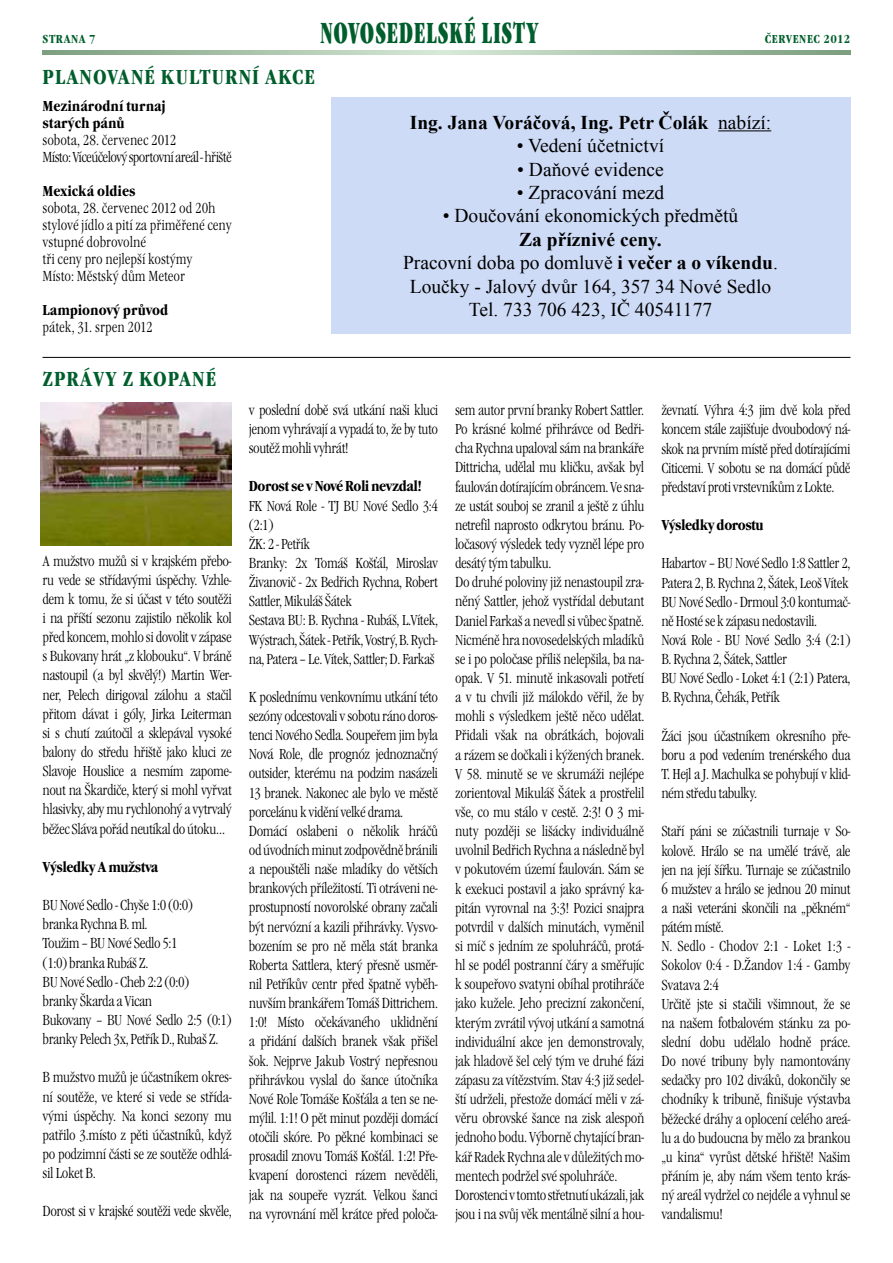
<style>
.page{position:relative;width:893px;height:1263px;background:#fff}
.page>*{position:absolute;margin:0;border:0;box-sizing:border-box;transform-origin:0 0}
.t1{font:30px "Garamond Itc TEE Ultr Cond";letter-spacing:.04em;color:#005e2c;scale:.73 1}
.t2{font:700 condensed 21px "Garamond Itc TEE";letter-spacing:.125em;color:#005e2c}
.t3{font:19.5px/23.4px "Times New Roman";color:#000;text-align:center}
.t4{font:700 19.5px "Times New Roman";color:#000}
.t5{font:15px/19.2px "Garamond Itc TEE Ligh Cond";letter-spacing:-.025em;color:#000}
.t6{font:15px/17px "Garamond Itc TEE Ligh Cond";color:#000}
.t7{font:700 condensed 15px/17px "Garamond Itc TEE";letter-spacing:-.005em;color:#000}
.t8{font:700 condensed 15px "Garamond Itc TEE";letter-spacing:-.03em;color:#000}
.t9{font:700 condensed 12px "Garamond Itc TEE";letter-spacing:.05em;color:#005e2c}
.t10{font:700 condensed 12px "Garamond Itc TEE";letter-spacing:.125em;color:#005e2c}
.s1{font-weight:400}
.s2{font-weight:700}
</style>
<div class="page">
<svg style="left:43px;top:50px;width:807px;height:4px;background:#a8c2a9"></svg>
<div style="left:331px;top:97px;width:519px;height:237px;background:#cedbf6"></div>
<hr style="left:718px;top:130px;width:53px;height:1px;background:#000">
<img style="left:41px;top:402px;width:191px;height:143px">
<hr style="left:43px;top:357px;width:807px;height:1px;background:#000">
<p class="t10" style="left:43px;top:32px;width:55px">Strana 7</p>
<h1 class="t1" style="left:320px;top:15px;width:300px">NOVOSEDELSKÉ LISTY</h1>
<h2 class="t2" style="left:43px;top:65px;width:274px">Planované kulturní akce</h2>
<p class="t9" style="left:765px;top:32px;width:87px">červenec 2012</p>
<p class="t7" style="left:43px;top:97px;width:125px">Mezinárodní turnaj starých pánů</p>
<p class="t5" style="left:43px;top:131px;width:191px;line-height:17px">sobota, 28. červenec 2012<br>Místo: Víceúčelový sportovní areál - hřiště</p>
<p class="t7" style="left:43px;top:182px;width:95px">Mexická oldies</p>
<p class="t6" style="left:43px;top:199px;width:191px">sobota, 28. červenec 2012 od 20h stylové jídlo a pití za přiměřené ceny vstupné dobrovolné<br>tři ceny pro nejlepší kostýmy<br>Místo: Městský dům Meteor</p>
<p class="t7" style="left:43px;top:301px;width:127px">Lampionový průvod</p>
<p class="t6" style="left:43px;top:318px;width:112px">pátek, 31. srpen 2012</p>
<h2 class="t2" style="left:43px;top:367px;width:175px">Zprávy z kopané</h2>
<p class="t5" style="left:43px;top:551px;width:191px;text-align:justify">A mužstvo mužů si v krajském přebo&shy;ru vede se střídavými úspěchy. Vzhle&shy;dem k tomu, že si účast v této soutěži i na příští sezonu zajistilo několik kol před koncem, mohlo si dovolit v zápase s Bukovany hrát „z klobouku“. V bráně nastoupil (a byl skvělý!) Martin Wer&shy;ner, Pelech dirigoval zálohu a stačil přitom dávat i góly, Jirka Leiterman si s chutí zaútočil a sklepával vysoké balony do středu hřiště jako kluci ze Slavoje Houslice a nesmím zapome&shy;nout na Škardiče, který si mohl vyřvat hlasivky, aby mu rychlonohý a vytrvalý běžec Sláva pořád neutíkal do útoku…</p>
<p class="t8" style="left:43px;top:858px;width:117px">Výsledky A mužstva</p>
<p class="t5" style="left:43px;top:896px;width:191px">BU Nové Sedlo - Chyše 1:0 (0:0) branka Rychna B. ml.<br>Toužim – BU Nové Sedlo 5:1<br>(1:0) branka Rubáš Z.<br>BU Nové Sedlo - Cheb 2:2 (0:0)<br>branky Škarda a Vican<br>Bukovany – BU Nové Sedlo 2:5 (0:1) branky Pelech 3x, Petřík D., Rubaš Z.</p>
<p class="t5" style="left:43px;top:1068px;width:191px;text-align:justify">B mužstvo mužů je účastníkem okres&shy;ní soutěže, ve které si vede se střída&shy;vými úspěchy. Na konci sezony mu patřilo 3.místo z pěti účastníků, když po podzimní části se ze soutěže odhlá&shy;sil Loket B.</p>
<p class="t5" style="left:43px;top:1202px;width:191px">Dorost si v krajské soutěži vede skvěle,</p>
<h3 class="t4" style="left:410px;top:109px;width:363px">Ing. Jana Voráčová, Ing. Petr Čolák <span class="s1">nabízí:</span></h3>
<h3 class="t3" style="left:517px;top:134px;width:149px">• Vedení účetnictví</h3>
<h3 class="t3" style="left:517px;top:157px;width:148px">• Daňové evidence</h3>
<h3 class="t3" style="left:517px;top:180px;width:149px">• Zpracování mezd</h3>
<h3 class="t3" style="left:443px;top:204px;width:297px">• Doučování ekonomických předmětů</h3>
<h3 class="t3" style="left:403px;top:227px;width:376px"><span class="s2">Za příznivé ceny.<br></span>Pracovní doba po domluvě <span class="s2">i večer a o víkendu</span>.<br>Loučky - Jalový dvůr 164, 357 34 Nové Sedlo<br>Tel. 733 706 423, IČ 40541177</h3>
<p class="t5" style="left:249px;top:400px;width:191px;text-align:justify">v poslední době svá utkání naši kluci jenom vyhrávají a vypadá to, že by tuto soutěž mohli vyhrát!</p>
<p class="t8" style="left:249px;top:478px;width:175px">Dorost se v Nové Roli nevzdal!</p>
<p class="t5" style="left:249px;top:496px;width:191px">FK Nová Role - TJ BU Nové Sedlo 3:4 (2:1)<br>ŽK: 2 - Petřík<br>Branky: 2x Tomáš Košťál, Miroslav<br>Živanovič - 2x Bedřich Rychna, Robert<br>Sattler, Mikuláš Šátek<br>Sestava BU: B. Rychna - Rubáš, L.Vítek,<br>Wýstrach, Šátek - Petřík, Vostrý, B. Rych&shy;na, Patera – Le. Vítek, Sattler; D. Farkaš</p>
<p class="t5" style="left:249px;top:687px;width:191px">K poslednímu venkovnímu utkání této sezóny odcestovali v sobotu ráno doros&shy;tenci Nového Sedla. Soupeřem jim byla Nová Role, dle prognóz jednoznačný outsider, kterému na podzim nasázeli 13 branek. Nakonec ale bylo ve městě porcelánu k vidění velké drama.<br>Domácí oslabeni o několik hráčů odúvodních minut zodpovědně bránili a nepouštěli naše mladíky do větších brankových příležitostí. Ti otráveni ne&shy;prostupností novorolské obrany začali být nervózní a kazili přihrávky. Vysvo&shy;bozením se pro ně měla stát branka Roberta Sattlera, který přesně usměr&shy;nil Petříkův centr před špatně vyběh&shy;nuvším brankářem Tomáš Dittrichem.<br>1:0! Místo očekávaného uklidnění a přidání dalších branek však přišel šok. Nejprve Jakub Vostrý nepřesnou přihrávkou vyslal do šance útočníka Nové Role Tomáše Košťála a ten se ne&shy;mýlil. 1:1! O pět minut později domácí otočili skóre. Po pěkné kombinaci se prosadil znovu Tomáš Košťál. 1:2! Pře&shy;kvapení dorostenci rázem nevěděli, jak na soupeře vyzrát. Velkou šanci na vyrovnání měl krátce před poloča-</p>
<p class="t5" style="left:455px;top:401px;width:191px">sem autor první branky Robert Sattler.<br>Po krásné kolmé přihrávce od Bedři&shy;cha Rychna upaloval sám na brankáře Dittricha, udělal mu kličku, avšak byl faulován dotírajícím obráncem. Vesna&shy;ze ustát souboj se zranil a ještě z úhlu netrefil naprosto odkrytou bránu. Po&shy;ločasový výsledek tedy vyzněl lépe pro desátý tým tabulku.<br>Do druhé poloviny již nenastoupil zra&shy;něný Sattler, jehož vystřídal debutant Daniel Farkaš a nevedl si vůbec špatně.<br>Nicméně hra novosedelských mladíků se i po poločase příliš nelepšila, ba na&shy;opak. V 51. minutě inkasovali potřetí a v tu chvíli již málokdo věřil, že by mohli s výsledkem ještě něco udělat.<br>Přidali však na obrátkách, bojovali a rázem se dočkali i kýžených branek.<br>V 58. minutě se ve skrumáži nejlépe zorientoval Mikuláš Šátek a prostřelil vše, co mu stálo v cestě. 2:3! O 3 mi&shy;nuty později se lišácky individuálně uvolnil Bedřich Rychna a následně byl v pokutovém území faulován. Sám se k exekuci postavil a jako správný ka&shy;pitán vyrovnal na 3:3! Pozici snajpra potvrdil v dalších minutách, vyměnil si míč s jedním ze spoluhráčů, protá&shy;hl se podél postranní čáry a směřujíc k soupeřovo svatyni obíhal protihráče jako kužele. Jeho precizní zakončení, kterým zvrátil vývoj utkání a samotná individuální akce jen demonstrovaly, jak hladově šel celý tým ve druhé fázi zápasu za vítězstvím. Stav 4:3 již sedel&shy;ští udrželi, přestože domácí měli v zá&shy;věru obrovské šance na zisk alespoň jednoho bodu. Výborně chytající bran&shy;kář Radek Rychna ale v důležitých mo&shy;mentech podržel své spoluhráče.<br>Dorostenci vtomto střetnutí ukázali, jak jsou i na svůj věk mentálně silní a hou-</p>
<p class="t5" style="left:661px;top:401px;width:191px;text-align:justify">ževnatí. Výhra 4:3 jim dvě kola před koncem stále zajišťuje dvoubodový ná&shy;skok na prvním místě před dotírajícími Citicemi. V sobotu se na domácí půdě představí proti vrstevníkům z Lokte.</p>
<p class="t8" style="left:661px;top:516px;width:104px">Výsledkydorostu</p>
<p class="t5" style="left:661px;top:554px;width:191px">Habartov – BU Nové Sedlo 1:8 Sattler 2, Patera 2, B. Rychna 2, Šátek, Leoš Vítek BU Nové Sedlo - Drmoul 3:0 kontumač&shy;ně Hosté se k zápasu nedostavili.<br>Nová Role - BU Nové Sedlo 3:4 (2:1)<br>B. Rychna 2, Šátek, Sattler<br>BU Nové Sedlo - Loket 4:1 (2:1) Patera, B. Rychna, Čehák, Petřík</p>
<p class="t5" style="left:661px;top:726px;width:191px;text-align:justify">Žáci jsou účastníkem okresního pře&shy;boru a pod vedením trenérského dua T. Hejl a J. Machulka se pohybují v klid&shy;ném středu tabulky.</p>
<p class="t5" style="left:661px;top:822px;width:191px">Staří páni se zúčastnili turnaje v So&shy;kolově. Hrálo se na umělé trávě, ale jen na její šířku. Turnaje se zúčastnilo<br>6 mužstev a hrálo se jednou 20 minut a naši veteráni skončili na „pěkném“ pátém místě.<br>N. Sedlo - Chodov 2:1 - Loket 1:3 -<br>Sokolov 0:4 - D.Žandov 1:4 - Gamby<br>Svatava 2:4<br>Určitě jste si stačili všimnout, že se na našem fotbalovém stánku za po&shy;slední dobu udělalo hodně práce.<br>Do nové tribuny byly namontovány sedačky pro 102 diváků, dokončily se chodníky k tribuně, finišuje výstavba běžecké dráhy a oplocení celého areá&shy;lu a do budoucna by mělo za brankou „u kina“ vyrůst dětské hřiště! Našim přáním je, aby nám všem tento krás&shy;ný areál vydržel co nejdéle a vyhnul se vandalismu!</p>
</div>
